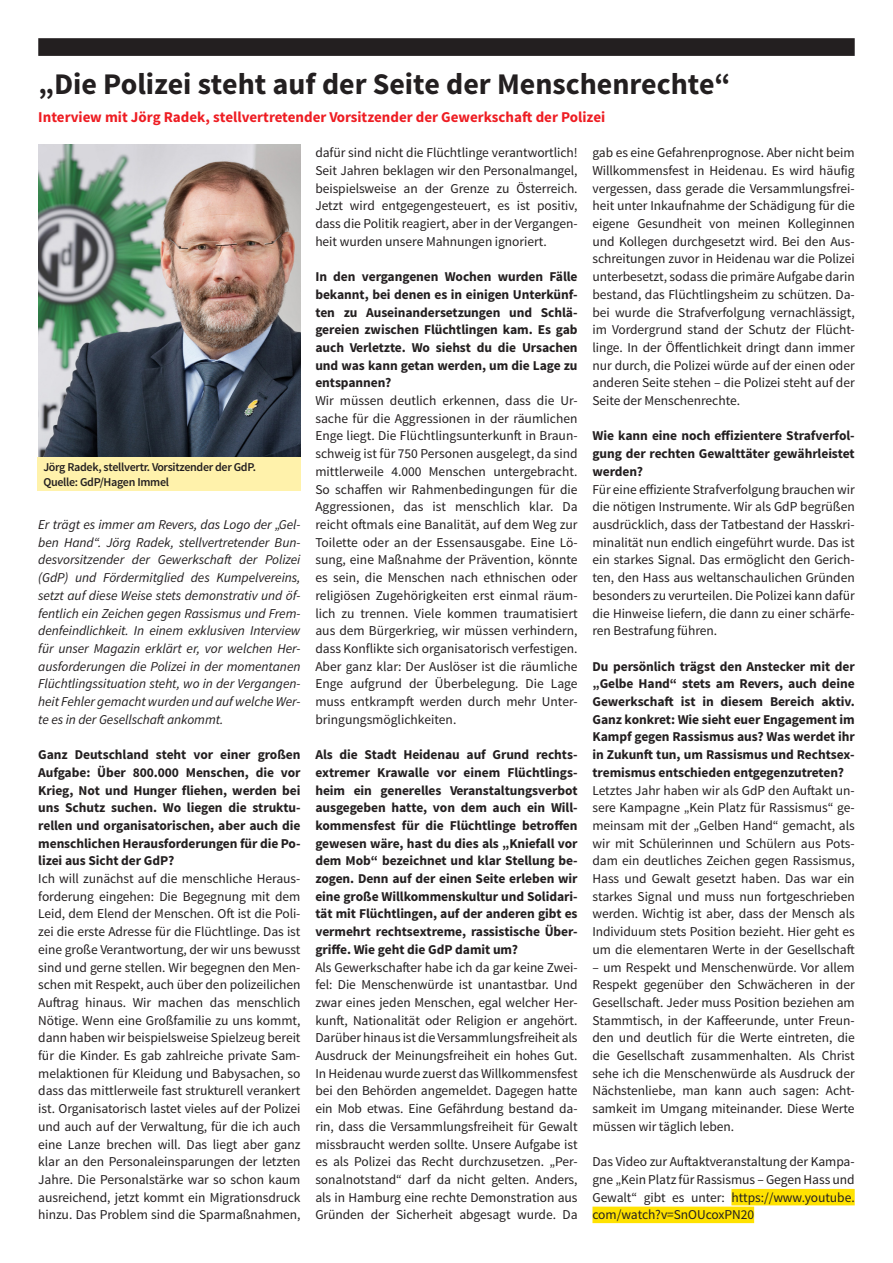
<style>
.page{position:relative;width:893px;height:1263px;background:#fff}
.page>*{position:absolute;margin:0;border:0;box-sizing:border-box;transform-origin:0 0}
._1_Headline__20_23_6{font:700 30px "Source Sans Pro";color:#231f20}
.Subline__10_11_8{font:700 15px "Source Sans Pro";color:#ee1d23}
.Text__9_11_8{font:13.5px/17.7px "Source Sans Pro";letter-spacing:-.005em;color:#231f20;text-align:justify}
.Text__9_11_8-2{font:700 13.5px/17.7px "Source Sans Pro";letter-spacing:-.005em;color:#231f20;text-align:justify}
.Text__9_11_8-3{font:italic 13.5px/17.7px "Source Sans Pro";letter-spacing:-.005em;color:#231f20;text-align:justify}
.Bildunterschrift__9{font:600 12px "Source Sans Pro";letter-spacing:-.025em;color:#231f20}
</style>
<div class="page">
<div style="left:38px;top:38px;width:817px;height:18px;background:#231f20"></div>
<div style="left:731px;top:1189px;width:124px;height:16px;background:#ffe201"></div>
<div style="left:592px;top:1206px;width:162px;height:17px;background:#ffe201"></div>
<img style="left:38px;top:144px;width:262px;height:313px">
<div style="left:37px;top:457px;width:263px;height:34px;background:#fff2ab"></div>
<p class="_1_Headline__20_23_6" style="left:38px;top:65px;width:694px">„Die Polizei steht auf der Seite der Menschenrechte“</p>
<p class="Subline__10_11_8" style="left:38px;top:107px;width:568px">Interview mit Jörg Radek, stellvertretender Vorsitzender der Gewerkschaft der Polizei</p>
<p class="Text__9_11_8" style="left:315px;top:144px;width:264px">dafür sind nicht die Flüchtlinge verantwortlich!<br>Seit Jahren beklagen wir den Personalmangel, beispielsweise an der Grenze zu Österreich.<br>Jetzt wird entgegengesteuert, es ist positiv, dass die Politik reagiert, aber in der Vergangen&shy;heit wurden unsere Mahnungen ignoriert.</p>
<p class="Text__9_11_8-2" style="left:315px;top:268px;width:264px">In den vergangenen Wochen wurden Fälle bekannt, bei denen es in einigen Unterkünf&shy;ten zu Auseinandersetzungen und Schlä&shy;gereien zwischen Flüchtlingen kam. Es gab auch Verletzte. Wo siehst du die Ursachen und was kann getan werden, um die Lage zu entspannen?</p>
<p class="Text__9_11_8" style="left:315px;top:392px;width:264px">Wir müssen deutlich erkennen, dass die Ur&shy;sache für die Aggressionen in der räumlichen Enge liegt. Die Flüchtlingsunterkunft in Braun&shy;schweig ist für 750 Personen ausgelegt, da sind mittlerweile 4.000 Menschen untergebracht.<br>So schaffen wir Rahmenbedingungen für die Aggressionen, das ist menschlich klar. Da reicht oftmals eine Banalität, auf dem Weg zur Toilette oder an der Essensausgabe. Eine Lö&shy;sung, eine Maßnahme der Prävention, könnte es sein, die Menschen nach ethnischen oder religiösen Zugehörigkeiten erst einmal räum&shy;lich zu trennen. Viele kommen traumatisiert aus dem Bürgerkrieg, wir müssen verhindern, dass Konflikte sich organisatorisch verfestigen.<br>Aber ganz klar: Der Auslöser ist die räumliche Enge aufgrund der Überbelegung. Die Lage muss entkrampft werden durch mehr Unter&shy;bringungsmöglichkeiten.</p>
<p class="Text__9_11_8-2" style="left:315px;top:746px;width:264px">Als die Stadt Heidenau auf Grund rechts&shy;extremer Krawalle vor einem Flüchtlings&shy;heim ein generelles Veranstaltungsverbot ausgegeben hatte, von dem auch ein Will&shy;kommensfest für die Flüchtlinge betroffen gewesen wäre, hast du dies als „Kniefall vor dem Mob“ bezeichnet und klar Stellung be&shy;zogen. Denn auf der einen Seite erleben wir eine große Willkommenskultur und Solidari&shy;tät mit Flüchtlingen, auf der anderen gibt es vermehrt rechtsextreme, rassistische Über&shy;griffe. Wie geht die GdP damit um?</p>
<p class="Text__9_11_8" style="left:315px;top:958px;width:264px">Als Gewerkschafter habe ich da gar keine Zwei&shy;fel: Die Menschenwürde ist unantastbar. Und zwar eines jeden Menschen, egal welcher Her&shy;kunft, Nationalität oder Religion er angehört.<br>Darüber hinaus ist die Versammlungsfreiheit als Ausdruck der Meinungsfreiheit ein hohes Gut.<br>In Heidenau wurde zuerst das Willkommensfest bei den Behörden angemeldet. Dagegen hatte ein Mob etwas. Eine Gefährdung bestand da&shy;rin, dass die Versammlungsfreiheit für Gewalt missbraucht werden sollte. Unsere Aufgabe ist es als Polizei das Recht durchzusetzen. „Per&shy;sonalnotstand“ darf da nicht gelten. Anders, als in Hamburg eine rechte Demonstration aus Gründen der Sicherheit abgesagt wurde. Da</p>
<p class="Text__9_11_8" style="left:592px;top:144px;width:264px">gab es eine Gefahrenprognose. Aber nicht beim Willkommensfest in Heidenau. Es wird häufig vergessen, dass gerade die Versammlungsfrei&shy;heit unter Inkaufnahme der Schädigung für die eigene Gesundheit von meinen Kolleginnen und Kollegen durchgesetzt wird. Bei den Aus&shy;schreitungen zuvor in Heidenau war die Polizei unterbesetzt, sodass die primäre Aufgabe darin bestand, das Flüchtlingsheim zu schützen. Da&shy;bei wurde die Strafverfolgung vernachlässigt, im Vordergrund stand der Schutz der Flücht&shy;linge. In der Öffentlichkeit dringt dann immer nur durch, die Polizei würde auf der einen oder anderen Seite stehen – die Polizei steht auf der Seite der Menschenrechte.</p>
<p class="Text__9_11_8-2" style="left:592px;top:428px;width:264px">Wie kann eine noch effizientere Strafverfol&shy;gung der rechten Gewalttäter gewährleistet werden?</p>
<p class="Text__9_11_8" style="left:592px;top:480px;width:264px">Für eine effiziente Strafverfolgung brauchen wir die nötigen Instrumente. Wir als GdP begrüßen ausdrücklich, dass der Tatbestand der Hasskri&shy;minalität nun endlich eingeführt wurde. Das ist ein starkes Signal. Das ermöglicht den Gerich&shy;ten, den Hass aus weltanschaulichen Gründen besonders zu verurteilen. Die Polizei kann dafür die Hinweise liefern, die dann zu einer schärfe&shy;ren Bestrafung führen.</p>
<p class="Text__9_11_8-2" style="left:592px;top:658px;width:264px">Du persönlich trägst den Anstecker mit der „Gelbe Hand“ stets am Revers, auch deine Gewerkschaft ist in diesem Bereich aktiv.<br>Ganz konkret: Wie sieht euer Engagement im Kampf gegen Rassismus aus? Was werdet ihr in Zukunft tun, um Rassismus und Rechtsex&shy;tremismus entschieden entgegenzutreten?</p>
<p class="Text__9_11_8" style="left:592px;top:781px;width:264px">Letztes Jahr haben wir als GdP den Auftakt un&shy;sere Kampagne „Kein Platz für Rassismus“ ge&shy;meinsam mit der „Gelben Hand“ gemacht, als wir mit Schülerinnen und Schülern aus Pots&shy;dam ein deutliches Zeichen gegen Rassismus, Hass und Gewalt gesetzt haben. Das war ein starkes Signal und muss nun fortgeschrieben werden. Wichtig ist aber, dass der Mensch als Individuum stets Position bezieht. Hier geht es um die elementaren Werte in der Gesellschaft</p>
<p class="Text__9_11_8" style="left:592px;top:958px;width:264px">– um Respekt und Menschenwürde. Vor allem Respekt gegenüber den Schwächeren in der Gesellschaft. Jeder muss Position beziehen am Stammtisch, in der Kaffeerunde, unter Freun&shy;den und deutlich für die Werte eintreten, die die Gesellschaft zusammenhalten. Als Christ sehe ich die Menschenwürde als Ausdruck der Nächstenliebe, man kann auch sagen: Acht&shy;samkeit im Umgang miteinander. Diese Werte müssen wir täglich leben.</p>
<p class="Text__9_11_8" style="left:592px;top:1153px;width:264px">Das Video zur Auftaktveranstaltung der Kampa&shy;gne „Kein Platz für Rassismus – Gegen Hass und Gewalt“ gibt es unter: https://www.youtube. com/watch?v=SnOUcoxPN20</p>
<p class="Bildunterschrift__9" style="left:43px;top:459px;width:214px">Jörg Radek, stellvertr. Vorsitzender der GdP.</p>
<p class="Bildunterschrift__9" style="left:43px;top:474px;width:127px">Quelle: GdP/Hagen Immel</p>
<p class="Text__9_11_8-3" style="left:38px;top:516px;width:264px">Er trägt es immer am Revers, das Logo der „Gel&shy;ben Hand“. Jörg Radek, stellvertretender Bun&shy;desvorsitzender der Gewerkschaft der Polizei (GdP) und Fördermitglied des Kumpelvereins, setzt auf diese Weise stets demonstrativ und öf&shy;fentlich ein Zeichen gegen Rassismus und Frem&shy;denfeindlichkeit. In einem exklusiven Interview für unser Magazin erklärt er, vor welchen Her&shy;ausforderungen die Polizei in der momentanen Flüchtlingssituation steht, wo in der Vergangen&shy;heit Fehler gemacht wurden und auf welche Wer&shy;te es in der Gesellschaft ankommt.</p>
<p class="Text__9_11_8-2" style="left:38px;top:746px;width:264px">Ganz Deutschland steht vor einer großen Aufgabe: Über 800.000 Menschen, die vor Krieg, Not und Hunger fliehen, werden bei uns Schutz suchen. Wo liegen die struktu&shy;rellen und organisatorischen, aber auch die menschlichen Herausforderungen für die Po&shy;lizei aus Sicht der GdP?</p>
<p class="Text__9_11_8" style="left:38px;top:870px;width:264px">Ich will zunächst auf die menschliche Heraus&shy;forderung eingehen: Die Begegnung mit dem Leid, dem Elend der Menschen. Oft ist die Poli&shy;zei die erste Adresse für die Flüchtlinge. Das ist eine große Verantwortung, der wir uns bewusst sind und gerne stellen. Wir begegnen den Men&shy;schen mit Respekt, auch über den polizeilichen Auftrag hinaus. Wir machen das menschlich Nötige. Wenn eine Großfamilie zu uns kommt, dann haben wir beispielsweise Spielzeug bereit für die Kinder. Es gab zahlreiche private Sam&shy;melaktionen für Kleidung und Babysachen, so dass das mittlerweile fast strukturell verankert ist. Organisatorisch lastet vieles auf der Polizei und auch auf der Verwaltung, für die ich auch eine Lanze brechen will. Das liegt aber ganz klar an den Personaleinsparungen der letzten Jahre. Die Personalstärke war so schon kaum ausreichend, jetzt kommt ein Migrationsdruck hinzu. Das Problem sind die Sparmaßnahmen,</p>
</div>
